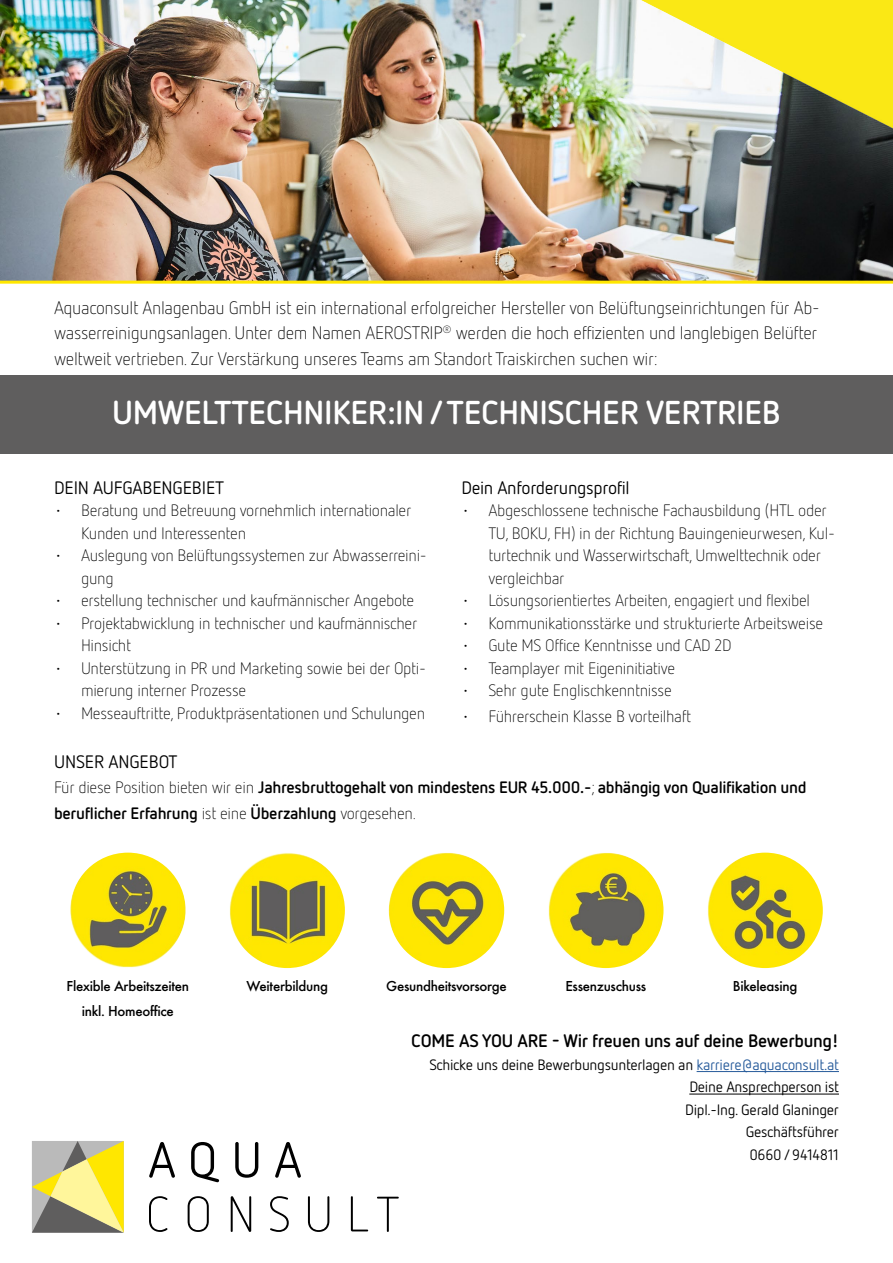
<style>
.page{position:relative;width:893px;height:1263px;background:#fff}
.page>*{position:absolute;margin:0;border:0;box-sizing:border-box;transform-origin:0 0}
.t1{font:700 33px "Netto OT";letter-spacing:-.01em;color:#fff}
.t2{font:300 18px/25.5px "Netto OT";letter-spacing:-.02em;color:#000}
.t3{font:18px "Netto OT";letter-spacing:-.01em;color:#000}
.t4{font:700 18px "Netto OT";letter-spacing:-.02em;color:#000}
.t5{font:300 16.5px/22.5px "Netto OT";letter-spacing:-.02em;color:#000}
.t6{font:700 16.5px/25.5px "Netto OT";letter-spacing:-.02em;color:#000}
.t7{font:15px/22.5px "Netto OT";letter-spacing:-.02em;color:#000;text-align:right}
.t8{font:500 15px/25.5px "Futura TOT";letter-spacing:-.02em;color:#000;text-align:center}
.s1{font-weight:300}
.s2{color:#275b9b}
</style>
<div class="page">
<img style="left:0;top:0;width:893px;height:281px">
<img style="left:70px;top:853px;width:116px;height:115px;border-radius:58px">
<img style="left:229px;top:853px;width:116px;height:115px;border-radius:58px">
<img style="left:389px;top:853px;width:115px;height:115px;border-radius:58px">
<img style="left:548px;top:853px;width:115px;height:115px;border-radius:58px">
<img style="left:707px;top:853px;width:116px;height:115px;border-radius:58px">
<div style="left:0;top:375px;width:893px;height:78px;background:#5f5e5e"></div>
<hr style="left:697px;top:1071px;width:142px;height:1px;background:#275b9b">
<hr style="left:689px;top:1093px;width:150px;height:1px;background:#000">
<svg style="left:32px;top:1141px;width:92px;height:92px;background:#c7bf72"></svg>
<svg style="left:149px;top:1142px;width:26px;height:36px"></svg>
<svg style="left:191px;top:1142px;width:28px;height:40px"></svg>
<svg style="left:235px;top:1142px;width:23px;height:36px"></svg>
<svg style="left:275px;top:1142px;width:26px;height:36px"></svg>
<svg style="left:149px;top:1196px;width:18px;height:36px"></svg>
<svg style="left:188px;top:1196px;width:21px;height:36px"></svg>
<svg style="left:231px;top:1196px;width:20px;height:36px"></svg>
<svg style="left:270px;top:1196px;width:19px;height:36px"></svg>
<svg style="left:308px;top:1196px;width:21px;height:36px"></svg>
<svg style="left:351px;top:1196px;width:17px;height:35px"></svg>
<svg style="left:377px;top:1197px;width:22px;height:35px"></svg>
<hr style="left:0;top:281px;width:893px;height:3px;background:#ffe700">
<img style="left:634px;top:0;width:259px;height:129px">
<p class="t2" style="left:54px;top:294px;width:767px">Aquaconsult Anlagenbau GmbH ist ein international erfolgreicher Hersteller von Belüftungseinrichtungen für Ab&shy;wasserreinigungsanlagen. Unter dem Namen AEROSTRIP<sup>®</sup> werden die hoch effizienten und langlebigen Belüfter weltweit vertrieben. Zur Verstärkung unseres Teams am Standort Traiskirchen suchen wir:</p>
<h1 class="t1" style="left:112px;top:392px;width:670px">UMWELTTECHNIKER:IN / TECHNISCHER VERTRIEB</h1>
<p class="t3" style="left:54px;top:476px;width:172px">DEIN AUFGABENGEBIET</p>
<p class="t5" style="left:81px;top:499px;width:332px;text-indent:-27px">• Beratung und Betreuung vornehmlich internationaler<br>Kunden und Interessenten</p>
<p class="t5" style="left:81px;top:544px;width:347px;text-indent:-27px">• Auslegung von Belüftungssystemen zur Abwasserreini&shy;gung</p>
<p class="t5" style="left:54px;top:589px;width:362px">• erstellung technischer und kaufmännischer Angebote</p>
<p class="t5" style="left:81px;top:611px;width:338px;text-indent:-27px">• Projektabwicklung in technischer und kaufmännischer<br>Hinsicht</p>
<p class="t5" style="left:81px;top:656px;width:347px;text-indent:-27px">• Unterstützung in PR und Marketing sowie bei der Opti&shy;mierung interner Prozesse</p>
<p class="t5" style="left:54px;top:701px;width:373px">• Messeauftritte, Produktpräsentationen und Schulungen</p>
<p class="t3" style="left:54px;top:750px;width:125px">UNSER ANGEBOT</p>
<p class="t6" style="left:54px;top:774px;width:754px"><span class="s1">Für diese Position bieten wir ein</span> Jahresbruttogehalt von mindestens EUR 45.000.-<span class="s1">;</span> abhängig von Qualifikation und beruflicher Erfahrung <span class="s1">ist eine</span> Überzahlung <span class="s1">vorgesehen.</span></p>
<p class="t3" style="left:461px;top:476px;width:170px">Dein Anforderungsprofil</p>
<p class="t5" style="left:488px;top:499px;width:348px;text-indent:-27px">• Abgeschlossene technische Fachausbildung (HTL oder TU, BOKU, FH) in der Richtung Bauingenieurwesen, Kul&shy;turtechnik und Wasserwirtschaft, Umwelttechnik oder vergleichbar</p>
<p class="t5" style="left:461px;top:589px;width:350px">• Lösungsorientiertes Arbeiten, engagiert und flexibel</p>
<p class="t5" style="left:461px;top:611px;width:363px">• Kommunikationsstärke und strukturierte Arbeitsweise</p>
<p class="t5" style="left:461px;top:634px;width:272px">• Gute MS Office Kenntnisse und CAD 2D</p>
<p class="t5" style="left:461px;top:656px;width:216px">• Teamplayer mit Eigeninitiative</p>
<p class="t5" style="left:461px;top:679px;width:212px">• Sehr gute Englischkenntnisse</p>
<p class="t5" style="left:461px;top:704px;width:231px">• Führerschein Klasse B vorteilhaft</p>
<p class="t8" style="left:67px;top:973px;width:124px">Flexible Arbeitszeiten inkl. Homeoffice</p>
<p class="t8" style="left:246px;top:973px;width:83px">Weiterbildung</p>
<p class="t8" style="left:386px;top:973px;width:122px">Gesundheitsvorsorge</p>
<p class="t8" style="left:565px;top:973px;width:82px">Essenzuschuss</p>
<p class="t8" style="left:733px;top:973px;width:66px">Bikeleasing</p>
<p class="t4" style="left:411px;top:1030px;width:429px">COME AS YOU ARE - Wir freuen uns auf deine Bewerbung!</p>
<p class="t7" style="left:429px;top:1053px;width:411px">Schicke uns deine Bewerbungsunterlagen an <span class="s2">karriere@aquaconsult.at<br></span>Deine Ansprechperson ist<br>Dipl.-Ing. Gerald Glaninger<br>Geschäftsführer<br>0660 / 9414811</p>
</div>
